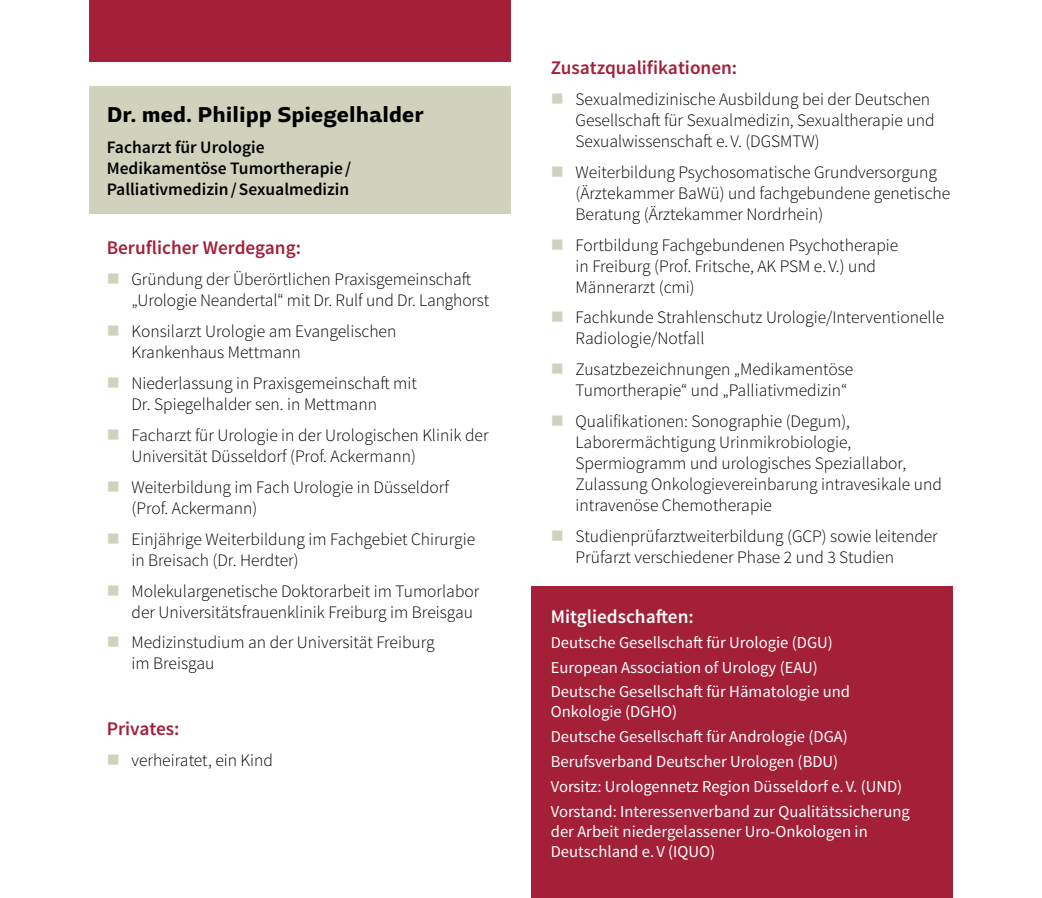
<style>
.page{position:relative;width:1042px;height:898px;background:#fff}
.page>*{position:absolute;margin:0;border:0;box-sizing:border-box;transform-origin:0 0}
.t1{font:700 22.75px "Adria Grotesk";color:#000}
.t2{font:600 19.25px "Source Sans Pro";color:#a41f38}
.t3{font:600 19.25px "Source Sans Pro";color:#fff}
.t4{font:300 17.5px/21px "Source Sans Pro";color:#000}
.t5{font:600 17.5px/21px "Source Sans Pro";color:#000}
.t6{font:16.62px/24.8px "Source Sans Pro";color:#fff}
.s1{color:#d0d2bd}
</style>
<div class="page">
<div style="left:531px;top:586px;width:421px;height:312px;background:#a41f38"></div>
<div style="left:89px;top:0;width:422px;height:61px;background:#a41f38"></div>
<div style="left:89px;top:86px;width:422px;height:128px;background:#d0d2bd"></div>
<h1 class="t1" style="left:107px;top:101px;width:319px">Dr. med. Philipp Spiegelhalder</h1>
<p class="t5" style="left:107px;top:137px;width:246px">Facharzt für Urologie<br>Medikamentöse Tumortherapie/<br>Palliativmedizin/Sexualmedizin</p>
<p class="t2" style="left:107px;top:235px;width:196px">Beruflicher Werdegang:</p>
<p class="t4" style="left:131px;top:269px;width:359px;text-indent:-25px"><span class="s1">■</span> Gründung der Überörtlichen Praxisgemeinschaft „Urologie Neandertal“ mit Dr. Rulf und Dr. Langhorst</p>
<p class="t4" style="left:131px;top:321px;width:266px;text-indent:-25px"><span class="s1">■</span> Konsilarzt Urologie am Evangelischen<br>Krankenhaus Mettmann</p>
<p class="t4" style="left:131px;top:373px;width:287px;text-indent:-25px"><span class="s1">■</span> Niederlassung in Praxisgemeinschaft mit<br>Dr. Spiegelhalder sen. in Mettmann</p>
<p class="t4" style="left:131px;top:424px;width:359px;text-indent:-25px"><span class="s1">■</span> Facharzt für Urologie in der Urologischen Klinik der<br>Universität Düsseldorf (Prof. Ackermann)</p>
<p class="t4" style="left:131px;top:476px;width:319px;text-indent:-25px"><span class="s1">■</span> Weiterbildung im Fach Urologie in Düsseldorf (Prof. Ackermann)</p>
<p class="t4" style="left:131px;top:528px;width:345px;text-indent:-25px"><span class="s1">■</span> Einjährige Weiterbildung im Fachgebiet Chirurgie in Breisach (Dr. Herdter)</p>
<p class="t4" style="left:131px;top:580px;width:349px;text-indent:-25px"><span class="s1">■</span> Molekulargenetische Doktorarbeit im Tumorlabor der Universitätsfrauenklinik Freiburg im Breisgau</p>
<p class="t4" style="left:131px;top:632px;width:305px;text-indent:-25px"><span class="s1">■</span> Medizinstudium an der Universität Freiburg im Breisgau</p>
<p class="t2" style="left:107px;top:716px;width:74px">Privates:</p>
<p class="t4" style="left:107px;top:749px;width:168px"><span class="s1">■</span> verheiratet, ein Kind</p>
<p class="t2" style="left:551px;top:55px;width:188px">Zusatzqualifikationen:</p>
<p class="t4" style="left:575px;top:88px;width:360px;text-indent:-25px"><span class="s1">■</span> Sexualmedizinische Ausbildung bei der Deutschen<br>Gesellschaft für Sexualmedizin, Sexualtherapie und<br>Sexualwissenschaft e. V. (DGSMTW)</p>
<p class="t4" style="left:575px;top:161px;width:376px;text-indent:-25px"><span class="s1">■</span> Weiterbildung Psychosomatische Grundversorgung (Ärztekammer BaWü) und fachgebundene genetische<br>Beratung (Ärztekammer Nordrhein)</p>
<p class="t4" style="left:575px;top:234px;width:324px;text-indent:-25px"><span class="s1">■</span> Fortbildung Fachgebundenen Psychotherapie in Freiburg (Prof. Fritsche, AK PSM e. V.) und<br>Männerarzt (cmi)</p>
<p class="t4" style="left:575px;top:307px;width:370px;text-indent:-25px"><span class="s1">■</span> Fachkunde Strahlenschutz Urologie/Interventionelle<br>Radiologie/Notfall</p>
<p class="t4" style="left:575px;top:359px;width:279px;text-indent:-25px"><span class="s1">■</span> Zusatzbezeichnungen „Medikamentöse<br>Tumortherapie“ und „Palliativmedizin“</p>
<p class="t4" style="left:575px;top:411px;width:368px;text-indent:-25px"><span class="s1">■</span> Qualifikationen: Sonographie (Degum), Laborermächtigung Urinmikrobiologie, Spermiogramm und urologisches Speziallabor, Zulassung Onkologievereinbarung intravesikale und intravenöse Chemotherapie</p>
<p class="t4" style="left:575px;top:526px;width:364px;text-indent:-25px"><span class="s1">■</span> Studienprüfarztweiterbildung (GCP) sowie leitender<br>Prüfarzt verschiedener Phase 2 und 3 Studien</p>
<p class="t3" style="left:551px;top:604px;width:144px">Mitgliedschaften:</p>
<p class="t6" style="left:551px;top:630px;width:301px">Deutsche Gesellschaft für Urologie (DGU)<br>European Association of Urology (EAU)<br>Deutsche Gesellschaft für Hämatologie und</p>
<p class="t6" style="left:551px;top:700px;width:361px">Onkologie (DGHO)<br>Deutsche Gesellschaft für Andrologie (DGA)<br>Berufsverband Deutscher Urologen (BDU)<br>Vorsitz: Urologennetz Region Düsseldorf e.V. (UND)<br>Vorstand: Interessenverband zur Qualitätssicherung</p>
<p class="t6" style="left:551px;top:822px;width:318px;line-height:19.9px">der Arbeit niedergelassener Uro-Onkologen in<br>Deutschland e.V (IQUO)</p>
</div>
